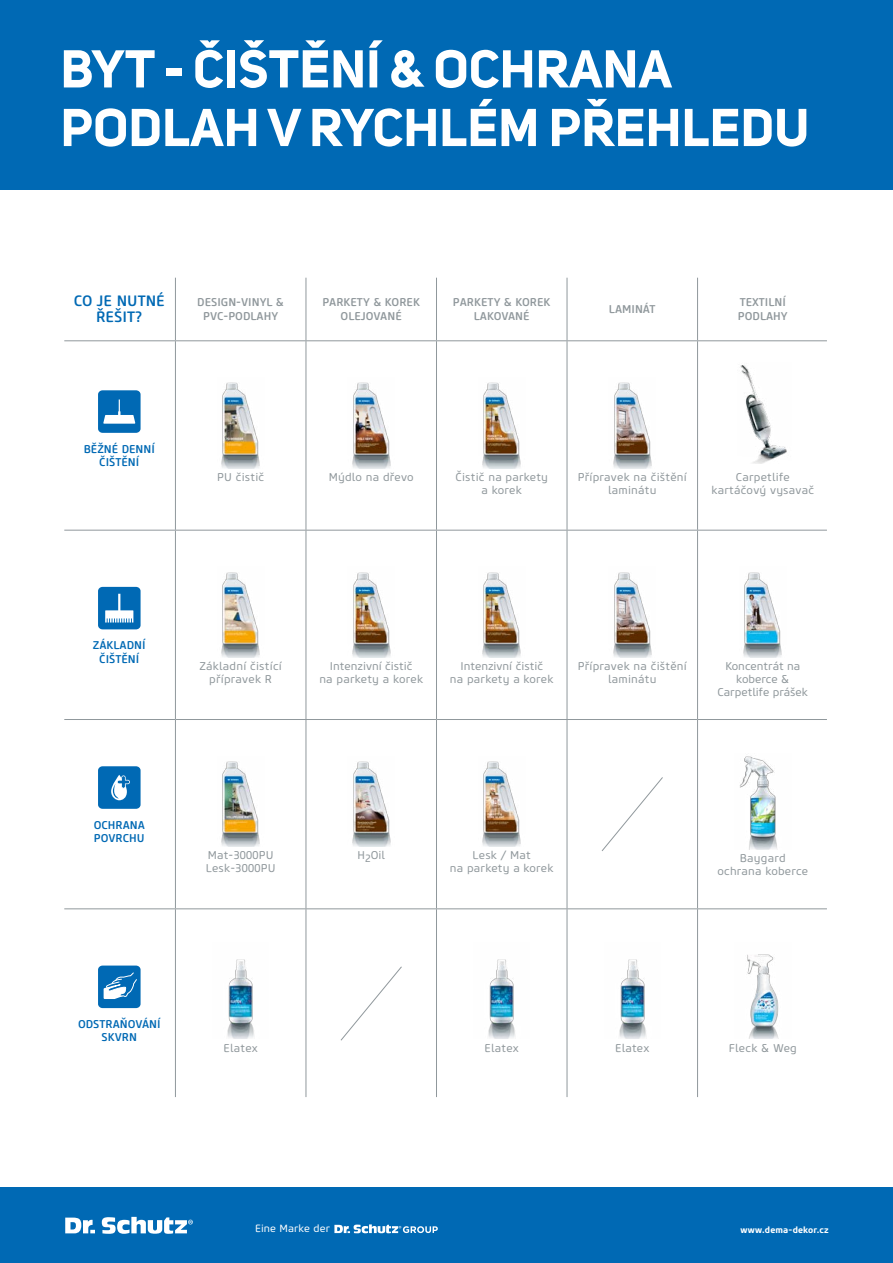
<style>
.page{position:relative;width:893px;height:1263px;background:#fff}
.page>*{position:absolute;margin:0;border:0;box-sizing:border-box;transform-origin:0 0}
.t1{font:700 52.5px/58.6px "Uni Sans";letter-spacing:.005em;color:#fff}
.t2{font:500 15px/16.5px "Core Sans M55";color:#0069b4;text-align:center}
.t3{font:11.25px/12.8px "Core Sans M45";letter-spacing:.02em;color:#90989c;text-align:center}
.t4{font:11.25px/12.8px "Core Sans M45";color:#90989c;text-align:center}
.t5{font:500 11.25px/13.5px "Core Sans M55";color:#90989c;text-align:center}
.t6{font:500 11.25px/13.5px "Core Sans M55";color:#0069b4;text-align:center}
.t7{font:10.43px "Core Sans M45";letter-spacing:.005em;color:#fff}
.t8{font:700 9px "Core Sans M65";letter-spacing:.015em;color:#fff}
</style>
<div class="page">
<div style="left:0;top:1188px;width:893px;height:75px;background:#0069b4"></div>
<svg style="left:334px;top:1224px;width:104px;height:9px"></svg>
<svg style="left:65px;top:1217px;width:128px;height:17px"></svg>
<hr style="left:175px;top:278px;width:1px;height:62px;background:#90989c">
<hr style="left:306px;top:278px;width:1px;height:62px;background:#90989c">
<hr style="left:436px;top:278px;width:1px;height:62px;background:#90989c">
<hr style="left:567px;top:278px;width:1px;height:62px;background:#90989c">
<hr style="left:697px;top:278px;width:1px;height:62px;background:#90989c">
<hr style="left:64px;top:340px;width:111px;height:1px;background:#90989c">
<hr style="left:175px;top:340px;width:131px;height:1px;background:#90989c">
<hr style="left:175px;top:341px;width:1px;height:189px;background:#90989c">
<hr style="left:306px;top:340px;width:130px;height:1px;background:#90989c">
<hr style="left:306px;top:341px;width:1px;height:189px;background:#90989c">
<hr style="left:436px;top:340px;width:131px;height:1px;background:#90989c">
<hr style="left:436px;top:341px;width:1px;height:189px;background:#90989c">
<hr style="left:567px;top:340px;width:130px;height:1px;background:#90989c">
<hr style="left:567px;top:341px;width:1px;height:189px;background:#90989c">
<hr style="left:697px;top:340px;width:130px;height:1px;background:#90989c">
<hr style="left:697px;top:341px;width:1px;height:189px;background:#90989c">
<hr style="left:64px;top:530px;width:111px;height:1px;background:#90989c">
<hr style="left:175px;top:530px;width:131px;height:1px;background:#90989c">
<hr style="left:175px;top:530px;width:1px;height:189px;background:#90989c">
<hr style="left:306px;top:530px;width:130px;height:1px;background:#90989c">
<hr style="left:306px;top:530px;width:1px;height:189px;background:#90989c">
<hr style="left:436px;top:530px;width:131px;height:1px;background:#90989c">
<hr style="left:436px;top:530px;width:1px;height:189px;background:#90989c">
<hr style="left:567px;top:530px;width:130px;height:1px;background:#90989c">
<hr style="left:567px;top:530px;width:1px;height:189px;background:#90989c">
<hr style="left:697px;top:530px;width:130px;height:1px;background:#90989c">
<hr style="left:697px;top:530px;width:1px;height:189px;background:#90989c">
<hr style="left:64px;top:719px;width:111px;height:1px;background:#90989c">
<hr style="left:175px;top:719px;width:131px;height:1px;background:#90989c">
<hr style="left:175px;top:720px;width:1px;height:188px;background:#90989c">
<hr style="left:306px;top:719px;width:130px;height:1px;background:#90989c">
<hr style="left:306px;top:720px;width:1px;height:188px;background:#90989c">
<hr style="left:436px;top:719px;width:131px;height:1px;background:#90989c">
<hr style="left:436px;top:720px;width:1px;height:188px;background:#90989c">
<hr style="left:567px;top:719px;width:130px;height:1px;background:#90989c">
<hr style="left:567px;top:720px;width:1px;height:188px;background:#90989c">
<hr style="left:697px;top:719px;width:130px;height:1px;background:#90989c">
<hr style="left:697px;top:720px;width:1px;height:188px;background:#90989c">
<hr style="left:64px;top:908px;width:111px;height:1px;background:#90989c">
<hr style="left:175px;top:908px;width:131px;height:1px;background:#90989c">
<hr style="left:175px;top:909px;width:1px;height:188px;background:#90989c">
<hr style="left:306px;top:908px;width:130px;height:1px;background:#90989c">
<hr style="left:306px;top:909px;width:1px;height:188px;background:#90989c">
<hr style="left:436px;top:908px;width:131px;height:1px;background:#90989c">
<hr style="left:436px;top:909px;width:1px;height:188px;background:#90989c">
<hr style="left:567px;top:908px;width:130px;height:1px;background:#90989c">
<hr style="left:567px;top:909px;width:1px;height:188px;background:#90989c">
<hr style="left:697px;top:908px;width:130px;height:1px;background:#90989c">
<hr style="left:697px;top:909px;width:1px;height:188px;background:#90989c">
<div style="left:98px;top:390px;width:43px;height:43px;background:#0069b4;border-radius:4px"></div>
<svg style="left:103px;top:399px;width:32px;height:25px"></svg>
<img style="left:221px;top:382px;width:39px;height:86px">
<img style="left:352px;top:382px;width:39px;height:86px">
<img style="left:482px;top:382px;width:39px;height:86px">
<img style="left:613px;top:382px;width:39px;height:86px">
<img style="left:740px;top:365px;width:47px;height:98px">
<div style="left:98px;top:587px;width:43px;height:42px;background:#0069b4;border-radius:4px"></div>
<svg style="left:105px;top:594px;width:28px;height:28px"></svg>
<img style="left:221px;top:572px;width:39px;height:85px">
<img style="left:352px;top:572px;width:39px;height:85px">
<img style="left:482px;top:572px;width:39px;height:85px">
<img style="left:613px;top:572px;width:39px;height:85px">
<img style="left:743px;top:572px;width:39px;height:85px">
<div style="left:98px;top:766px;width:43px;height:43px;background:#0069b4;border-radius:4px"></div>
<svg style="left:111px;top:775px;width:19px;height:25px"></svg>
<img style="left:221px;top:761px;width:39px;height:86px">
<img style="left:352px;top:761px;width:39px;height:86px">
<img style="left:482px;top:761px;width:39px;height:86px">
<svg style="left:601px;top:777px;width:62px;height:74px"></svg>
<img style="left:739px;top:756px;width:38px;height:93px">
<div style="left:98px;top:965px;width:43px;height:43px;background:#0069b4;border-radius:4px"></div>
<svg style="left:104px;top:972px;width:33px;height:27px"></svg>
<img style="left:227px;top:959px;width:27px;height:80px">
<svg style="left:340px;top:966px;width:62px;height:75px"></svg>
<img style="left:488px;top:959px;width:27px;height:80px">
<img style="left:619px;top:959px;width:27px;height:80px">
<img style="left:747px;top:954px;width:32px;height:85px">
<div style="left:0;top:0;width:893px;height:189px;background:#0069b4"></div>
<h1 class="t1" style="left:61px;top:39px;width:750px">BYT - ČIŠTĚNÍ &amp; OCHRANA<br>PODLAH V RYCHLÉM PŘEHLEDU</h1>
<h2 class="t2" style="left:74px;top:293px;width:93px">CO JE NUTNÉ<br>ŘEŠIT?</h2>
<p class="t5" style="left:197px;top:296px;width:88px">DESIGN-VINYL &amp;<br>PVC-PODLAHY</p>
<p class="t5" style="left:322px;top:296px;width:99px">PARKETY &amp; KOREK<br>OLEJOVANÉ</p>
<p class="t5" style="left:453px;top:296px;width:99px">PARKETY &amp; KOREK<br>LAKOVANÉ</p>
<p class="t5" style="left:609px;top:302px;width:48px">LAMINÁT</p>
<p class="t5" style="left:738px;top:296px;width:51px;text-align:left">TEXTILNÍ<br>PODLAHY</p>
<p class="t6" style="left:84px;top:442px;width:73px">BĚŽNÉ DENNÍ<br>ČIŠTĚNÍ</p>
<p class="t3" style="left:217px;top:471px;width:49px">PU čistič</p>
<p class="t3" style="left:329px;top:471px;width:87px">Mýdlo na dřevo</p>
<p class="t3" style="left:455px;top:471px;width:94px">Čistič na parkety a korek</p>
<p class="t3" style="left:578px;top:471px;width:111px">Přípravek na čištění laminátu</p>
<p class="t3" style="left:711px;top:471px;width:104px">Carpetlife kartáčový vysavač</p>
<p class="t6" style="left:93px;top:639px;width:54px">ZÁKLADNÍ<br>ČIŠTĚNÍ</p>
<p class="t6" style="left:94px;top:818px;width:53px;text-align:left">OCHRANA<br>POVRCHU</p>
<p class="t3" style="left:199px;top:660px;width:84px">Základní čistící přípravek R</p>
<p class="t4" style="left:319px;top:660px;width:105px">Intenzivní čistič<br>na parkety a korek</p>
<p class="t4" style="left:450px;top:660px;width:105px">Intenzivní čistič<br>na parkety a korek</p>
<p class="t3" style="left:578px;top:660px;width:111px">Přípravek na čištění laminátu</p>
<p class="t4" style="left:718px;top:660px;width:92px">Koncentrát na koberce &amp;<br>Carpetlife prášek</p>
<p class="t3" style="left:206px;top:849px;width:71px;text-align:left">Mat-3000PU<br>Lesk-3000PU</p>
<p class="t3" style="left:357px;top:849px;width:29px">H<sub>2</sub>Oil</p>
<p class="t3" style="left:450px;top:849px;width:105px">Lesk / Mat<br>na parkety a korek</p>
<p class="t3" style="left:717px;top:852px;width:92px">Baygard ochrana koberce</p>
<p class="t6" style="left:78px;top:1017px;width:84px">ODSTRAŇOVÁNÍ<br>SKVRN</p>
<p class="t3" style="left:223px;top:1042px;width:36px">Elatex</p>
<p class="t3" style="left:485px;top:1042px;width:36px">Elatex</p>
<p class="t3" style="left:615px;top:1042px;width:36px">Elatex</p>
<p class="t3" style="left:729px;top:1042px;width:70px">Fleck &amp; Weg</p>
<p class="t7" style="left:255px;top:1222px;width:76px">Eine Marke der</p>
<p class="t8" style="left:740px;top:1224px;width:90px">www.dema-dekor.cz</p>
</div>
